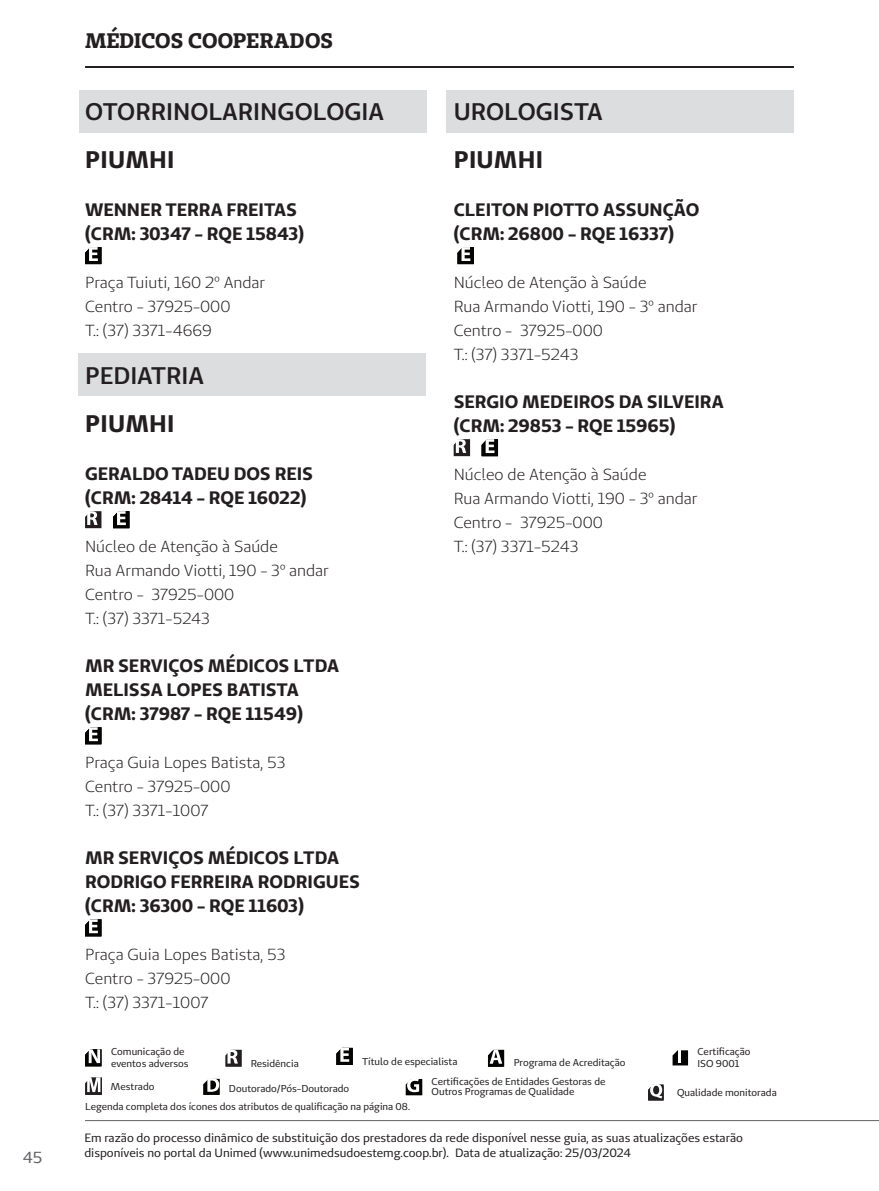
<style>
.page{position:relative;width:879px;height:1191px;background:#fff}
.page>*{position:absolute;margin:0;border:0;box-sizing:border-box;transform-origin:0 0}
.Municipio_Menor{font:600 24px "Unimed Sans";color:#231f20}
.Municipio_Menor-2{font:700 24px "Unimed Sans";letter-spacing:.01em;color:#231f20}
.t1{font:700 21px "Unimed Slab";letter-spacing:.005em;color:#231f20}
.Municipio_Menor-3{font:700 18px "Unimed Sans";color:#231f20}
.Municipio_Menor-4{font:16px "Unimed Sans";color:#231f20}
.t2{font:16px "Unimed Sans";color:#636366}
.t3{font:12px/14.4px "Unimed Sans";color:#231f20}
.t4{font:10px/12px "Unimed Sans";color:#231f20}
</style>
<div class="page">
<svg style="left:85px;top:1049px;width:16px;height:17px"></svg>
<svg style="left:225px;top:1049px;width:17px;height:17px"></svg>
<svg style="left:336px;top:1047px;width:17px;height:18px"></svg>
<svg style="left:406px;top:1079px;width:16px;height:16px"></svg>
<svg style="left:203px;top:1078px;width:17px;height:17px"></svg>
<svg style="left:672px;top:1050px;width:16px;height:15px"></svg>
<svg style="left:85px;top:1077px;width:17px;height:18px"></svg>
<svg style="left:488px;top:1049px;width:16px;height:17px"></svg>
<svg style="left:648px;top:1084px;width:15px;height:16px"></svg>
<div style="left:79px;top:90px;width:347px;height:43px;background:#dcdddf"></div>
<div style="left:446px;top:90px;width:348px;height:43px;background:#dcdddf"></div>
<div style="left:78px;top:353px;width:347px;height:42px;background:#dcdddf"></div>
<hr style="left:85px;top:66px;width:709px;height:2px;background:#231f20">
<svg style="left:85px;top:247px;width:16px;height:17px"></svg>
<svg style="left:85px;top:511px;width:16px;height:17px"></svg>
<svg style="left:113px;top:511px;width:16px;height:17px"></svg>
<svg style="left:85px;top:727px;width:16px;height:17px"></svg>
<svg style="left:85px;top:919px;width:16px;height:17px"></svg>
<svg style="left:457px;top:247px;width:17px;height:17px"></svg>
<svg style="left:454px;top:439px;width:16px;height:17px"></svg>
<svg style="left:482px;top:439px;width:16px;height:17px"></svg>
<hr style="left:85px;top:1120px;width:794px;height:1px;background:#636366">
<p class="t2" style="left:23px;top:1146px;width:21px">45</p>
<p class="t1" style="left:85px;top:27px;width:249px">MÉDICOS COOPERADOS</p>
<p class="Municipio_Menor" style="left:85px;top:96px;width:301px">OTORRINOLARINGOLOGIA</p>
<p class="Municipio_Menor-2" style="left:85px;top:144px;width:91px">PIUMHI</p>
<p class="Municipio_Menor-3" style="left:85px;top:198px;width:213px">WENNER TERRA FREITAS</p>
<p class="Municipio_Menor-3" style="left:85px;top:222px;width:221px">(CRM: 30347 - RQE 15843)</p>
<p class="Municipio_Menor-4" style="left:85px;top:272px;width:182px">Praça Tuiuti, 160 2º Andar</p>
<p class="Municipio_Menor-4" style="left:85px;top:296px;width:147px">Centro - 37925-000</p>
<p class="Municipio_Menor-4" style="left:85px;top:320px;width:128px">T.: (37) 3371-4669</p>
<p class="Municipio_Menor" style="left:85px;top:360px;width:120px">PEDIATRIA</p>
<p class="Municipio_Menor-2" style="left:85px;top:408px;width:91px">PIUMHI</p>
<p class="Municipio_Menor-3" style="left:85px;top:462px;width:230px">GERALDO TADEU DOS REIS</p>
<p class="Municipio_Menor-3" style="left:85px;top:486px;width:223px">(CRM: 28414 - RQE 16022)</p>
<p class="Municipio_Menor-4" style="left:85px;top:536px;width:194px">Núcleo de Atenção à Saúde</p>
<p class="Municipio_Menor-4" style="left:85px;top:560px;width:245px">Rua Armando Viotti, 190 - 3º andar</p>
<p class="Municipio_Menor-4" style="left:85px;top:584px;width:151px">Centro - 37925-000</p>
<p class="Municipio_Menor-4" style="left:85px;top:608px;width:126px">T.: (37) 3371-5243</p>
<p class="Municipio_Menor-3" style="left:85px;top:654px;width:255px">MR SERVIÇOS MÉDICOS LTDA</p>
<p class="Municipio_Menor-3" style="left:85px;top:678px;width:215px">MELISSA LOPES BATISTA</p>
<p class="Municipio_Menor-3" style="left:85px;top:702px;width:219px">(CRM: 37987 - RQE 11549)</p>
<p class="Municipio_Menor-4" style="left:85px;top:752px;width:202px">Praça Guia Lopes Batista, 53</p>
<p class="Municipio_Menor-4" style="left:85px;top:776px;width:147px">Centro - 37925-000</p>
<p class="Municipio_Menor-4" style="left:85px;top:800px;width:125px">T.: (37) 3371-1007</p>
<p class="Municipio_Menor-3" style="left:85px;top:846px;width:255px">MR SERVIÇOS MÉDICOS LTDA</p>
<p class="Municipio_Menor-3" style="left:85px;top:870px;width:276px">RODRIGO FERREIRA RODRIGUES</p>
<p class="Municipio_Menor-3" style="left:85px;top:894px;width:220px">(CRM: 36300 - RQE 11603)</p>
<p class="Municipio_Menor-4" style="left:85px;top:944px;width:202px">Praça Guia Lopes Batista, 53</p>
<p class="Municipio_Menor-4" style="left:85px;top:968px;width:147px">Centro - 37925-000</p>
<p class="Municipio_Menor-4" style="left:85px;top:992px;width:125px">T.: (37) 3371-1007</p>
<p class="Municipio_Menor" style="left:454px;top:96px;width:151px">UROLOGISTA</p>
<p class="Municipio_Menor-2" style="left:454px;top:144px;width:91px">PIUMHI</p>
<p class="Municipio_Menor-3" style="left:454px;top:198px;width:247px">CLEITON PIOTTO ASSUNÇÃO</p>
<p class="Municipio_Menor-3" style="left:454px;top:222px;width:222px">(CRM: 26800 - RQE 16337)</p>
<p class="Municipio_Menor-4" style="left:454px;top:272px;width:194px">Núcleo de Atenção à Saúde</p>
<p class="Municipio_Menor-4" style="left:454px;top:296px;width:245px">Rua Armando Viotti, 190 - 3º andar</p>
<p class="Municipio_Menor-4" style="left:454px;top:320px;width:151px">Centro - 37925-000</p>
<p class="Municipio_Menor-4" style="left:454px;top:344px;width:126px">T.: (37) 3371-5243</p>
<p class="Municipio_Menor-3" style="left:454px;top:390px;width:271px">SERGIO MEDEIROS DA SILVEIRA</p>
<p class="Municipio_Menor-3" style="left:454px;top:414px;width:223px">(CRM: 29853 - RQE 15965)</p>
<p class="Municipio_Menor-4" style="left:454px;top:464px;width:194px">Núcleo de Atenção à Saúde</p>
<p class="Municipio_Menor-4" style="left:454px;top:488px;width:245px">Rua Armando Viotti, 190 - 3º andar</p>
<p class="Municipio_Menor-4" style="left:454px;top:512px;width:151px">Centro - 37925-000</p>
<p class="Municipio_Menor-4" style="left:454px;top:536px;width:126px">T.: (37) 3371-5243</p>
<p class="t4" style="left:697px;top:1045px;width:54px">Certificação</p>
<p class="t4" style="left:111px;top:1045px;width:79px">Comunicação de eventos adversos</p>
<p class="t4" style="left:251px;top:1057px;width:50px">Residência</p>
<p class="t4" style="left:362px;top:1055px;width:97px">Título de especialista</p>
<p class="t4" style="left:229px;top:1082px;width:122px">Doutorado/Pós-Doutorado</p>
<p class="t4" style="left:431px;top:1076px;width:175px;line-height:10px">Certificações de Entidades Gestoras de<br>Outros Programas de Qualidade</p>
<p class="t4" style="left:514px;top:1056px;width:113px">Programa de Acreditação</p>
<p class="t4" style="left:697px;top:1057px;width:44px">ISO 9001</p>
<p class="t4" style="left:677px;top:1086px;width:101px">Qualidade monitorada</p>
<p class="t3" style="left:84px;top:1130px;width:660px">Em razão do processo dinâmico de substituição dos prestadores da rede disponível nesse guia, as suas atualizações estarão disponíveis no portal da Unimed (www.unimedsudoestemg.coop.br). Data de atualização: 25/03/2024</p>
<p class="t4" style="left:111px;top:1080px;width:45px">Mestrado</p>
<p class="t4" style="left:85px;top:1100px;width:326px">Legenda completa dos ícones dos atributos de qualificação na página 08.</p>
</div>
